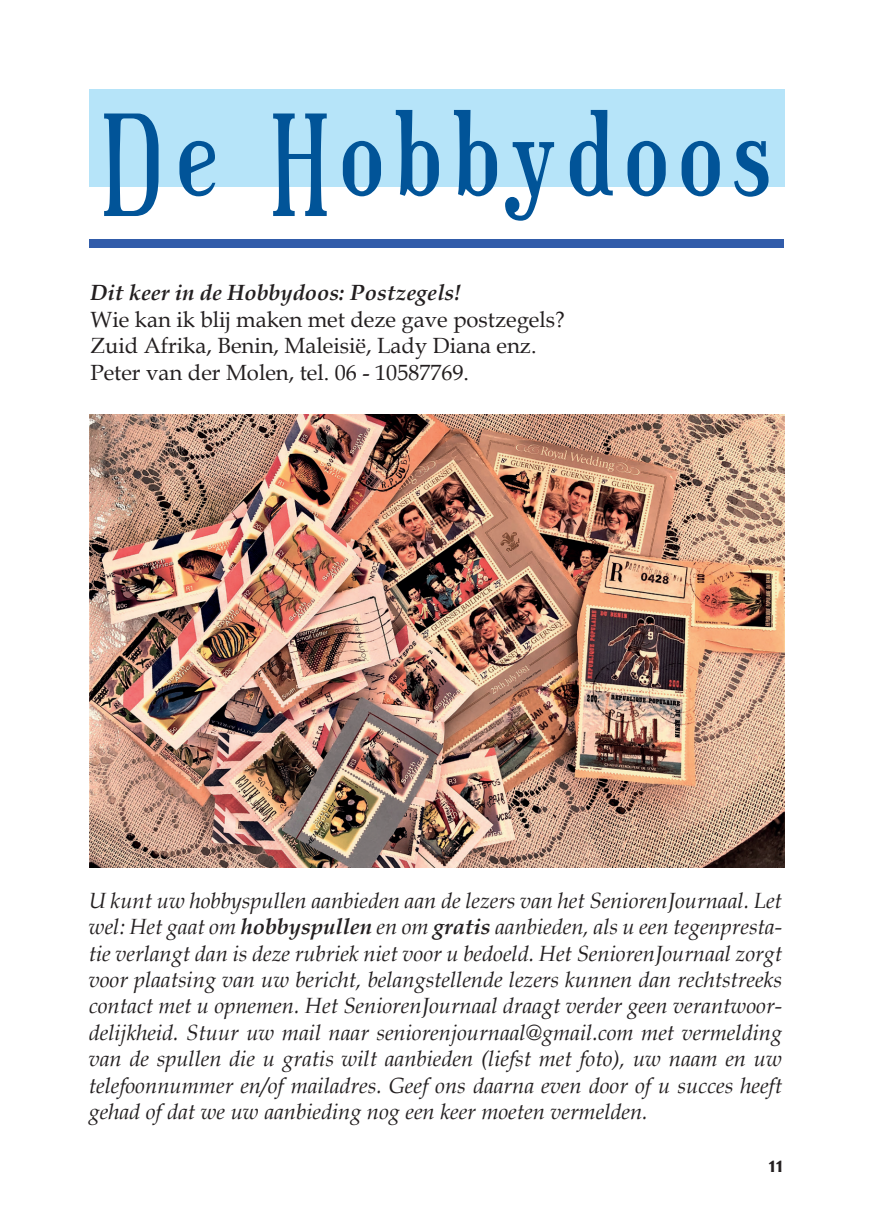
<style>
.page{position:relative;width:874px;height:1225px;background:#fff}
.page>*{position:absolute;margin:0;border:0;box-sizing:border-box;transform-origin:0 0}
.t1{font:120px "Euphorigenic";letter-spacing:.1em;color:#015498}
.t2{font:italic 22px/26.4px "Book Antiqua";color:#231f20;text-align:justify}
.t3{font:22px/26.4px "Book Antiqua";color:#231f20}
.t4{font:italic 700 22px "Book Antiqua";color:#231f20}
.t5{font:700 22px "Candara";color:#231f20}
.s1{font-weight:700}
</style>
<div class="page">
<div style="left:89px;top:89px;width:695px;height:97px;background:#b6e4f9"></div>
<div style="left:89px;top:239px;width:693px;height:8px;background:#315caa"></div>
<img style="left:89px;top:415px;width:695px;height:453px">
<h1 class="t1" style="left:104px;top:96px;width:667px">De Hobbydoos</h1>
<p class="t4" style="left:90px;top:278px;width:372px">Dit keer in de Hobbydoos: Postzegels!</p>
<p class="t3" style="left:90px;top:305px;width:476px">Wie kan ik blij maken met deze gave postzegels?<br>Zuid Afrika, Benin, Maleisië, Lady Diana enz.<br>Peter van der Molen, tel. 06 - 10587769.</p>
<p class="t2" style="left:89px;top:886px;width:694px">U kunt uw hobbyspullen aanbieden aan de lezers van het SeniorenJournaal. Let wel: Het gaat om <span class="s1">hobbyspullen</span> en om <span class="s1">gratis</span> aanbieden, als u een tegenpresta&shy;tie verlangt dan is deze rubriek niet voor u bedoeld. Het SeniorenJournaal zorgt voor plaatsing van uw bericht, belangstellende lezers kunnen dan rechtstreeks contact met u opnemen. Het SeniorenJournaal draagt verder geen verantwoor&shy;delijkheid. Stuur uw mail naar seniorenjournaal@gmail.com met vermelding van de spullen die u gratis wilt aanbieden (liefst met foto), uw naam en uw telefoonnummer en/of mailadres. Geef ons daarna even door of u succes heeft gehad of dat we uw aanbieding nog een keer moeten vermelden.</p>
<p class="t5" style="left:768px;top:1150px;width:16px">11</p>
</div>
